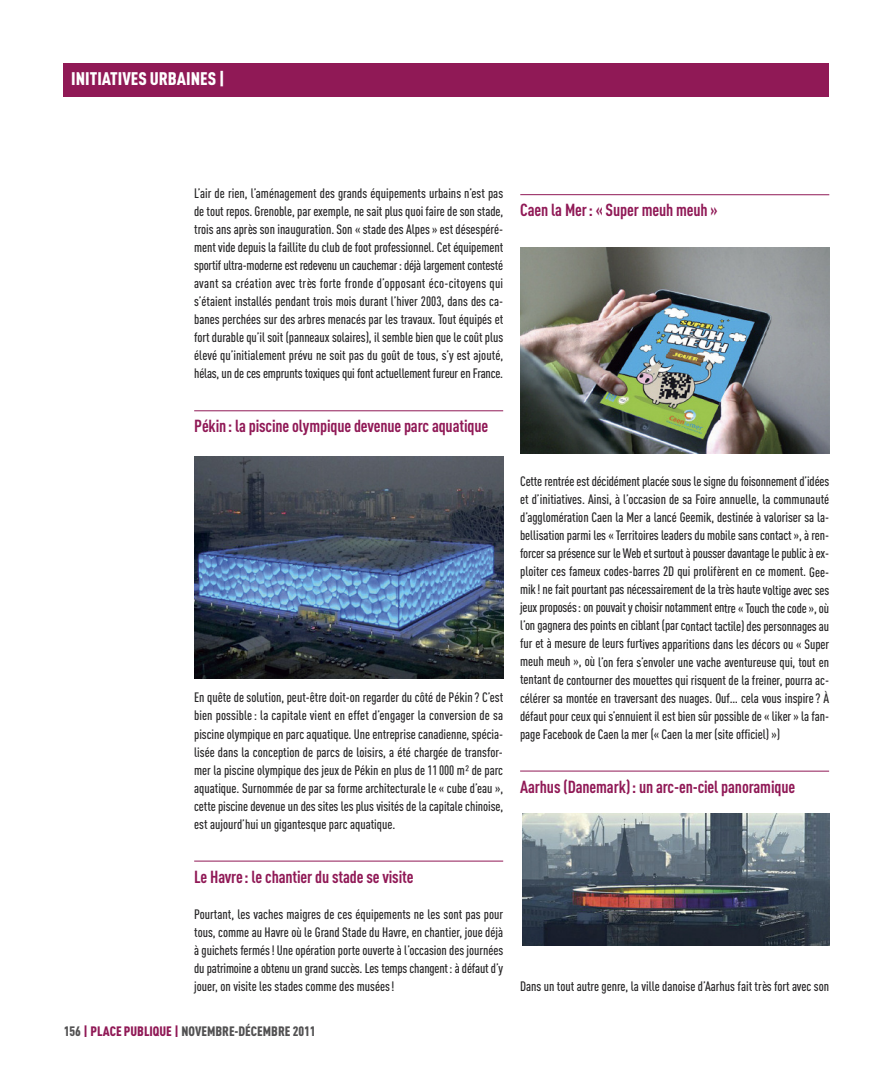
<style>
.page{position:relative;width:893px;height:1085px;background:#fff}
.page>*{position:absolute;margin:0;border:0;box-sizing:border-box;transform-origin:0 0}
.t1{font:900 18px "DIN Cond";color:#fff}
.t2{font:700 17.25px "DIN Cond";letter-spacing:-.01em;color:#901956}
.t3{font:500 13.5px/18px "DIN Cond";letter-spacing:-.005em;color:#272627;text-align:justify}
.t4{font:900 13.5px "DIN Cond";color:#525152}
.s1{color:#901956}
</style>
<div class="page">
<div style="left:64px;top:64px;width:765px;height:33px;background:#901956"></div>
<hr style="left:194px;top:410px;width:309px;height:1px;background:#901956">
<hr style="left:194px;top:860px;width:309px;height:1px;background:#901956">
<hr style="left:520px;top:194px;width:309px;height:1px;background:#901956">
<hr style="left:520px;top:770px;width:309px;height:1px;background:#901956">
<img style="left:194px;top:457px;width:309px;height:221px">
<img style="left:520px;top:248px;width:309px;height:206px">
<img style="left:522px;top:813px;width:308px;height:132px">
<h1 class="t1" style="left:71px;top:68px;width:155px">INITIATIVES URBAINES |</h1>
<p class="t3" style="left:194px;top:184px;width:310px">L’air de rien, l’aménagement des grands équipements urbains n’est pas de tout repos. Grenoble, par exemple, ne sait plus quoi faire de son stade, trois ans après son inauguration. Son « stade des Alpes » est désespéré&shy;ment vide depuis la faillite du club de foot professionnel. Cet équipement sportif ultra-moderne est redevenu un cauchemar: déjà largement contesté avant sa création avec très forte fronde d’opposant éco-citoyens qui s’étaient installés pendant trois mois durant l’hiver 2003, dans des ca&shy;banes perchées sur des arbres menacés par les travaux. Tout équipés et fort durable qu’il soit (panneaux solaires), il semble bien que le coût plus élevé qu’initialement prévu ne soit pas du goût de tous, s’y est ajouté, hélas, un de ces emprunts toxiques qui font actuellement fureur en France.</p>
<p class="t2" style="left:194px;top:416px;width:296px">Pékin: la piscine olympique devenue parc aquatique</p>
<p class="t3" style="left:194px;top:688px;width:311px">En quête de solution, peut-être doit-on regarder du côté de Pékin? C’est bien possible: la capitale vient en effet d’engager la conversion de sa piscine olympique en parc aquatique. Une entreprise canadienne, spécia&shy;lisée dans la conception de parcs de loisirs, a été chargée de transfor&shy;mer la piscine olympique des jeux de Pékin en plus de 11000 m² de parc aquatique. Surnommée de par sa forme architecturale le « cube d’eau », cette piscine devenue un des sites les plus visités de la capitale chinoise, est aujourd’hui un gigantesque parc aquatique.</p>
<p class="t2" style="left:194px;top:866px;width:221px">Le Havre: le chantier du stade se visite</p>
<p class="t3" style="left:194px;top:904px;width:311px">Pourtant, les vaches maigres de ces équipements ne les sont pas pour tous, comme au Havre où le Grand Stade du Havre, en chantier, joue déjà à guichets fermés! Une opération porte ouverte à l’occasion des journées du patrimoine a obtenu un grand succès. Les temps changent: à défaut d’y jouer, on visite les stades comme des musées!</p>
<p class="t4" style="left:64px;top:1022px;width:253px">156 <span class="s1">| PLACE PUBLIQUE |</span> NOVEMBRE-DÉCEMBRE 2011</p>
<p class="t2" style="left:520px;top:200px;width:199px">Caen la Mer: « Super meuh meuh »</p>
<p class="t3" style="left:520px;top:472px;width:311px">Cette rentrée est décidément placée sous le signe du foisonnement d’idées et d’initiatives. Ainsi, à l’occasion de sa Foire annuelle, la communauté d’agglomération Caen la Mer a lancé Geemik, destinée à valoriser sa la&shy;bellisation parmi les « Territoires leaders du mobile sans contact », à ren&shy;forcer sa présence sur le Web et surtout à pousser davantage le public à ex&shy;ploiter ces fameux codes-barres 2D qui prolifèrent en ce moment. Gee&shy;mik! ne fait pourtant pas nécessairement de la très haute voltige avec ses jeux proposés: on pouvait y choisir notamment entre « Touch the code », où l’on gagnera des points en ciblant (par contact tactile) des personnages au fur et à mesure de leurs furtives apparitions dans les décors ou « Super meuh meuh », où l’on fera s’envoler une vache aventureuse qui, tout en tentant de contourner des mouettes qui risquent de la freiner, pourra ac&shy;célérer sa montée en traversant des nuages. Ouf… cela vous inspire? À défaut pour ceux qui s’ennuient il est bien sûr possible de « liker » la fan&shy;page Facebook de Caen la mer (« Caen la mer (site officiel) »)</p>
<p class="t2" style="left:520px;top:776px;width:277px">Aarhus (Danemark): un arc-en-ciel panoramique</p>
<p class="t3" style="left:520px;top:976px;width:310px">Dans un tout autre genre, la ville danoise d’Aarhus fait très fort avec son</p>
</div>
